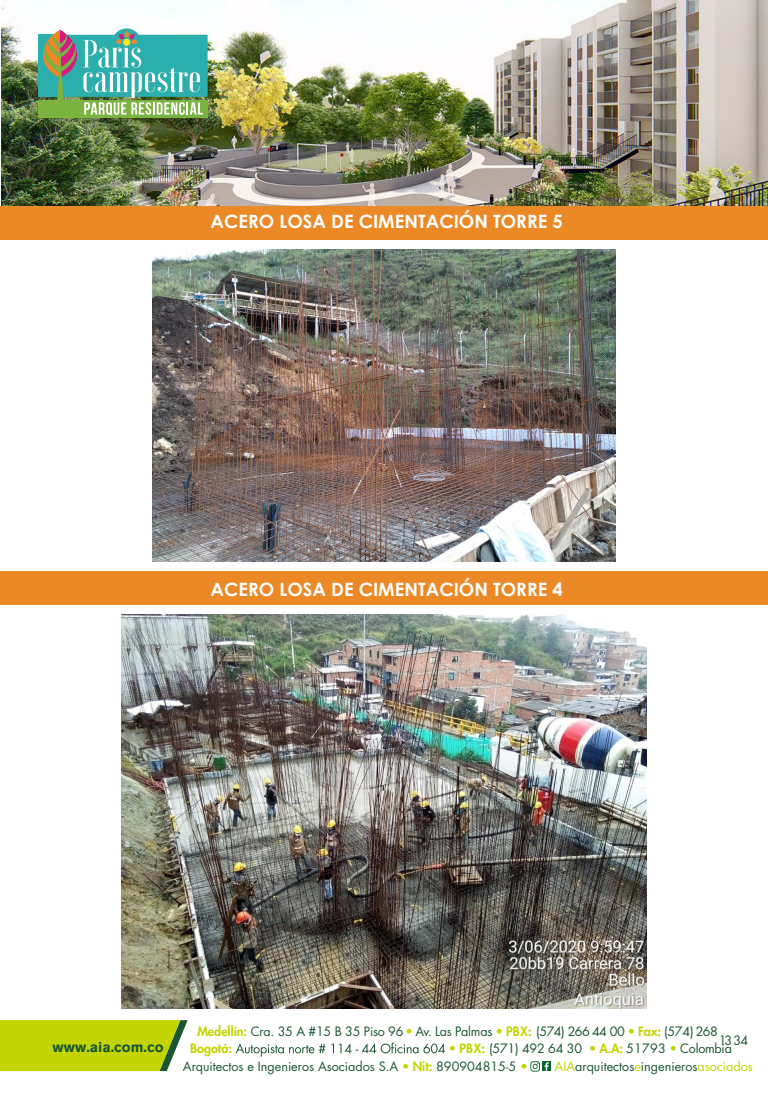
<style>
.page{position:relative;width:768px;height:1102px;background:#fff}
.page>*{position:absolute;margin:0;border:0;box-sizing:border-box;transform-origin:0 0}
.t1{font:700 18.4px "Century Gothic";color:#fff}
.t2{font:700 14.2px "Akzidenz Grotesk BQ";color:#1a5632}
.t3{font:12.6px/17.6px "Futura Std";color:#1a5632}
.t4{font:12.6px "Futura Std";letter-spacing:-.02em;color:#1a5632}
.t5{font:800 12.6px "Futura Std";color:#c2d500}
.s1{font-weight:800;color:#c2d500}
.s2{color:#c2d500}
</style>
<div class="page">
<img style="left:1px;top:0;width:767px;height:206px">
<img style="left:26px;top:104px;width:190px;height:22px">
<div style="left:38px;top:100px;width:169px;height:17px;background:#7bb240"></div>
<svg style="left:112px;top:28px;width:29px;height:30px"></svg>
<div style="left:38px;top:35px;width:23px;height:62px;background:#2caeac"></div>
<svg style="left:42px;top:30px;width:166px;height:87px"></svg>
<div style="left:0;top:206px;width:768px;height:34px;background:#eb8926"></div>
<div style="left:0;top:571px;width:768px;height:33px;background:#eb8926"></div>
<div style="left:542px;top:1061px;width:9px;height:10px;background:#05652e"></div>
<svg style="left:530px;top:1061px;width:19px;height:10px"></svg>
<svg style="left:0;top:1020px;width:188px;height:51px;background:#bfd210"></svg>
<svg style="left:236px;top:1042px;width:209px;height:14px"></svg>
<img style="left:152px;top:250px;width:464px;height:311px">
<img style="left:122px;top:614px;width:524px;height:394px">
<h1 class="t1" style="left:211px;top:208px;width:354px">ACERO LOSA DE CIMENTACIÓN TORRE 5</h1>
<h1 class="t1" style="left:211px;top:575px;width:354px">ACERO LOSA DE CIMENTACIÓN TORRE 4</h1>
<p class="t2" style="left:53px;top:1038px;width:112px">www.aia.com.co</p>
<p class="t4" style="left:197px;top:1023px;width:522px"><span class="s1">Medellín:</span> Cra. 35 A #15 B 35 Piso 96 <span class="s1">•</span> Av. Las Palmas <span class="s1">• PBX:</span> (574) 266 44 00 <span class="s1">• Fax:</span> (574) 268</p>
<p class="t3" style="left:719px;top:1032px;width:31px">1334</p>
<p class="t3" style="left:183px;top:1040px;width:551px;text-indent:266px"><span class="s1">• PBX:</span> (571) 492 64 30 <span class="s1">• A.A:</span> 51793 <span class="s1">•</span> Colombia<br>Arquitectos e Ingenieros Asociados S.A <span class="s1">• Nit:</span> 890904815-5 <span class="s1">•</span></p>
<p class="t5" style="left:190px;top:1040px;width:44px">Bogotá:</p>
<p class="t3" style="left:555px;top:1057px;width:200px"><span class="s2">AIA</span>arquitectos<span class="s2">e</span>ingenieros<span class="s2">asociados</span></p>
</div>
